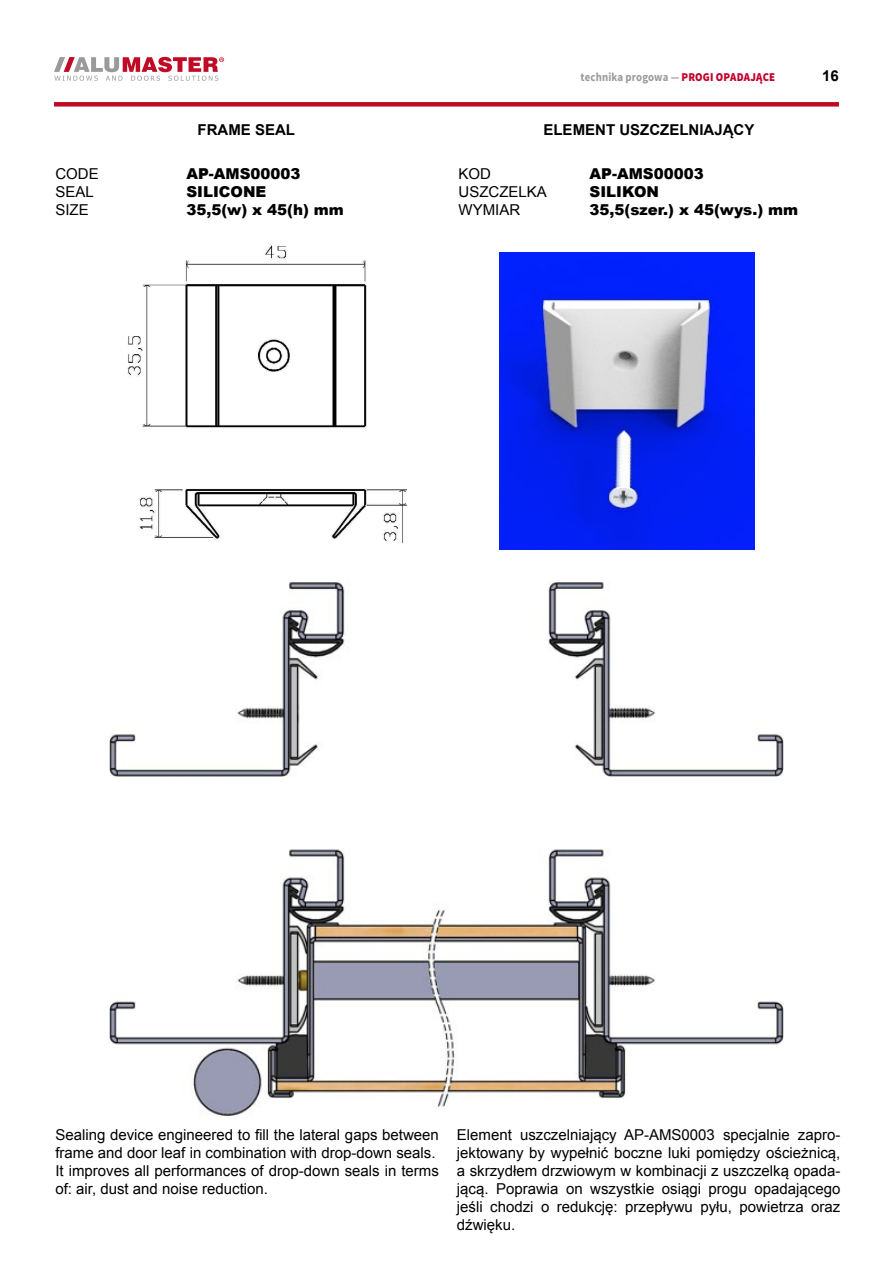
<style>
.page{position:relative;width:893px;height:1263px;background:#fff}
.page>*{position:absolute;margin:0;border:0;box-sizing:border-box;transform-origin:0 0}
.t1{font:15px/18px "Arial";color:#000}
.t2{font:900 15px/18px "Arial";color:#000}
.t3{font:700 15px "Arial";color:#000}
.t4{font:700 12px "Source Sans Pro";letter-spacing:.01em;color:#9b9b9a;scale:.9 1}
.s1{font-weight:900;color:#c1022b}
</style>
<div class="page">
<svg style="left:54px;top:57px;width:170px;height:24px"></svg>
<div style="left:54px;top:102px;width:785px;height:5px;background:#c10a25"></div>
<img style="left:499px;top:252px;width:256px;height:297px">
<img style="left:110px;top:582px;width:673px;height:534px">
<img style="left:128px;top:245px;width:239px;height:184px">
<img style="left:138px;top:488px;width:269px;height:55px">
<p class="t4" style="left:581px;top:69px;width:218px">technika progowa — <span class="s1">PROGI OPADAJĄCE</span></p>
<p class="t3" style="left:822px;top:66px;width:18px">16</p>
<p class="t3" style="left:198px;top:120px;width:99px">FRAME SEAL</p>
<p class="t3" style="left:543px;top:120px;width:212px">ELEMENT USZCZELNIAJĄCY</p>
<p class="t1" style="left:55px;top:165px;width:45px">CODE<br>SEAL<br>SIZE</p>
<p class="t2" style="left:186px;top:164px;width:159px">AP-AMS00003<br>SILICONE<br>35,5(w) x 45(h) mm</p>
<p class="t1" style="left:459px;top:165px;width:90px">KOD<br>USZCZELKA<br>WYMIAR</p>
<p class="t2" style="left:589px;top:164px;width:210px">AP-AMS00003<br>SILIKON<br>35,5(szer.) x 45(wys.) mm</p>
<p class="t1" style="left:55px;top:1126px;width:385px">Sealing device engineered to fill the lateral gaps between frame and door leaf in combination with drop-down seals.<br>It improves all performances of drop-down seals in terms of: air, dust and noise reduction.</p>
<p class="t1" style="left:457px;top:1126px;width:385px;text-align:justify">Element uszczelniający AP-AMS0003 specjalnie zapro&shy;jektowany by wypełnić boczne luki pomiędzy ościeżnicą, a skrzydłem drzwiowym w kombinacji z uszczelką opada&shy;jącą. Poprawia on wszystkie osiągi progu opadającego jeśli chodzi o redukcję: przepływu pyłu, powietrza oraz dźwięku.</p>
</div>
